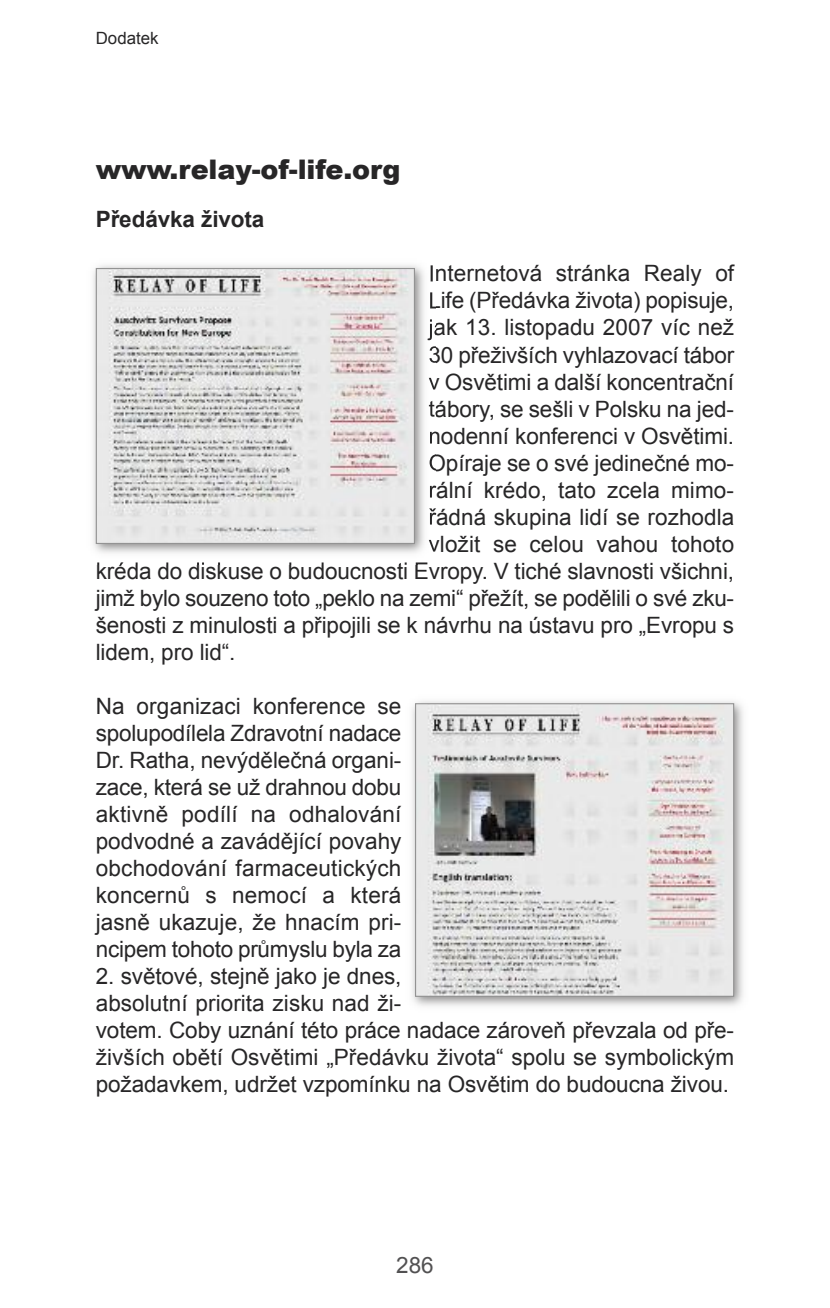
<style>
.page{position:relative;width:830px;height:1308px;background:#fff}
.page>*{position:absolute;margin:0;border:0;box-sizing:border-box;transform-origin:0 0}
.t1{font:900 27px "Arial";letter-spacing:-.005em;color:#272627}
.t2{font:22.5px/27px "Arial";letter-spacing:-.005em;color:#272627;text-align:justify}
.t3{font:700 22.5px "Arial";letter-spacing:-.005em;color:#272627}
.t4{font:22.5px "Arial";color:#525152}
.t5{font:16.88px "Arial";color:#272627}
</style>
<div class="page">
<img style="left:93px;top:265px;width:337px;height:299px">
<img style="left:430px;top:265px;width:3px;height:17px">
<img style="left:430px;top:292px;width:5px;height:17px">
<img style="left:427px;top:319px;width:8px;height:21px">
<img style="left:429px;top:346px;width:6px;height:18px">
<img style="left:428px;top:375px;width:7px;height:15px">
<img style="left:428px;top:400px;width:7px;height:18px">
<img style="left:430px;top:431px;width:5px;height:13px">
<img style="left:429px;top:454px;width:6px;height:18px">
<img style="left:430px;top:485px;width:5px;height:13px">
<img style="left:429px;top:508px;width:6px;height:17px">
<img style="left:428px;top:537px;width:7px;height:15px">
<img style="left:97px;top:562px;width:100px;height:2px">
<img style="left:98px;top:270px;width:315px;height:272px">
<div style="left:96px;top:268px;width:319px;height:276px;border:1px solid #939393"></div>
<img style="left:412px;top:701px;width:331px;height:305px">
<img style="left:417px;top:705px;width:314px;height:289px">
<div style="left:415px;top:703px;width:318px;height:293px;border:1px solid #939393"></div>
<p class="t5" style="left:96px;top:29px;width:64px">Dodatek</p>
<p class="t1" style="left:96px;top:149px;width:306px">www.relay-of-life.org</p>
<p class="t3" style="left:96px;top:207px;width:170px">Předávka života</p>
<p class="t2" style="left:428px;top:260px;width:307px">Internetová stránka Realy of</p>
<p class="t2" style="left:428px;top:287px;width:307px">Life (Předávka života) popisuje,</p>
<p class="t2" style="left:428px;top:314px;width:307px">jak 13. listopadu 2007 víc než</p>
<p class="t2" style="left:428px;top:341px;width:307px">30 přeživších vyhlazovací tábor</p>
<p class="t2" style="left:428px;top:368px;width:307px">v Osvětimi a další koncentrační</p>
<p class="t2" style="left:428px;top:395px;width:307px">tábory, se sešli v Polsku na jed-</p>
<p class="t2" style="left:428px;top:422px;width:307px">nodenní konferenci v Osvětimi.</p>
<p class="t2" style="left:428px;top:449px;width:307px">Opíraje se o své jedinečné mo-</p>
<p class="t2" style="left:428px;top:476px;width:307px">rální krédo, tato zcela mimo-</p>
<p class="t2" style="left:428px;top:503px;width:307px">řádná skupina lidí se rozhodla</p>
<p class="t2" style="left:428px;top:530px;width:307px">vložit se celou vahou tohoto</p>
<p class="t2" style="left:96px;top:557px;width:639px">kréda do diskuse o budoucnosti Evropy. V tiché slavnosti všichni,</p>
<p class="t2" style="left:96px;top:584px;width:639px">jimž bylo souzeno toto „peklo na zemi“ přežít, se podělili o své zku-</p>
<p class="t2" style="left:96px;top:611px;width:639px">šenosti z minulosti a připojili se k návrhu na ústavu pro „Evropu s</p>
<p class="t2" style="left:96px;top:638px;width:141px">lidem, pro lid“.</p>
<p class="t2" style="left:96px;top:692px;width:307px">Na organizaci konference se spolupodílela Zdravotní nadace Dr. Ratha, nevýdělečná organi&shy;zace, která se už drahnou dobu aktivně podílí na odhalování podvodné a zavádějící povahy obchodování farmaceutických koncernů s nemocí a která jasně ukazuje, že hnacím pri&shy;ncipem tohoto průmyslu byla za</p>
<p class="t2" style="left:96px;top:962px;width:639px;text-align:left">2. světové, stejně jako je dnes,<br>absolutní priorita zisku nad ži-<br>votem. Coby uznání této práce nadace zároveň převzala od pře&shy;živších obětí Osvětimi „Předávku života“ spolu se symbolickým požadavkem, udržet vzpomínku na Osvětim do budoucna živou.</p>
<p class="t4" style="left:396px;top:1252px;width:39px">286</p>
</div>
